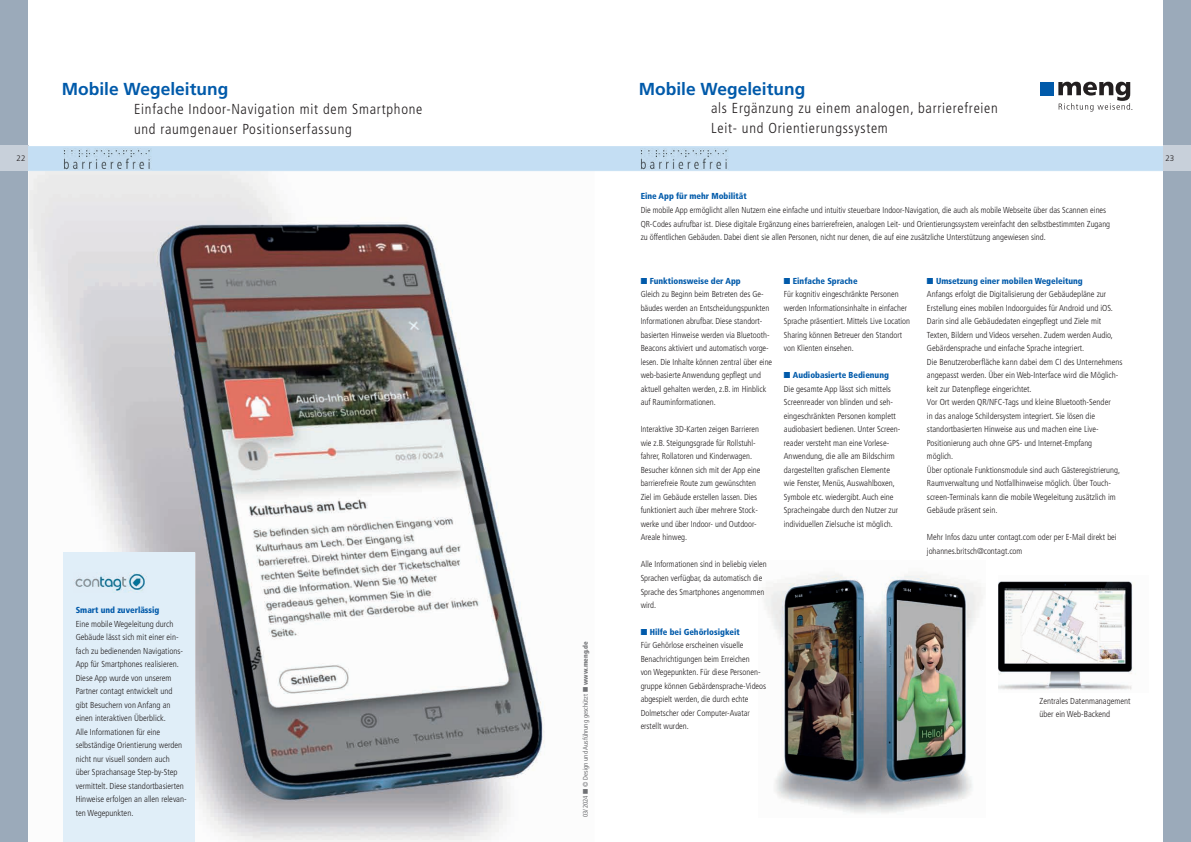
<style>
.page{position:relative;width:1191px;height:842px;background:#fff}
.page>*{position:absolute;margin:0;border:0;box-sizing:border-box;transform-origin:0 0}
.t1{font:700 17.4px "Frutiger LT Pro";color:#015aaa}
.t2{font:300 condensed 14.5px/19.3px "Frutiger LT Pro";letter-spacing:.05em;color:#231f20}
.t3{font:300 condensed 8.7px/13.5px "Frutiger LT Pro";color:#231f20}
.t4{font:300 condensed 8.6px "Frutiger LT Pro";color:#231f20;scale:1.12 1}
.t5{font:300 8px "Frutiger LT Pro";color:#231f20}
.t6{font:condensed 6.8px "Frutiger LT Pro";color:#6f7073}
.s1{font-weight:900;color:#015aaa}
.s2{font-weight:900}
.s3{color:#015aaa}
</style>
<div class="page">
<div style="left:0;top:0;width:28px;height:842px;background:#9baaba"></div>
<div style="left:1162px;top:0;width:29px;height:842px;background:#9baaba"></div>
<div style="left:1162px;top:146px;width:29px;height:25px;background:#c8d0da"></div>
<div style="left:0;top:146px;width:28px;height:25px;background:#c8d0da"></div>
<img style="left:28px;top:171px;width:517px;height:671px">
<img style="left:764px;top:574px;width:219px;height:239px">
<img style="left:998px;top:581px;width:138px;height:109px">
<div style="left:1040px;top:82px;width:13px;height:13px;background:#015aaa"></div>
<svg style="left:1058px;top:82px;width:72px;height:30px"></svg>
<div style="left:64px;top:552px;width:131px;height:290px;background:#e0eef8"></div>
<div style="left:28px;top:146px;width:1134px;height:25px;background:#c4def3"></div>
<hr style="left:28px;top:146px;width:1134px;height:1px;background:#cce3f5">
<hr style="left:28px;top:170px;width:1134px;height:1px;background:#cce3f5">
<img style="left:64px;top:149px;width:87px;height:21px">
<img style="left:640px;top:149px;width:88px;height:21px">
<img style="left:74px;top:572px;width:71px;height:21px">
<p class="t1" style="left:62px;top:79px;width:168px">Mobile Wegeleitung</p>
<p class="t2" style="left:134px;top:100px;width:290px">Einfache Indoor-Navigation mit dem Smartphone und raumgenauer Positionserfassung</p>
<p class="t1" style="left:639px;top:79px;width:168px">Mobile Wegeleitung</p>
<p class="t2" style="left:711px;top:99px;width:288px">als Ergänzung zu einem analogen, barrierefreien<br>Leit- und Orientierungssystem</p>
<p class="t4" style="left:1130px;top:102px;width:4px">.</p>
<p class="t5" style="left:17px;top:154px;width:10px">22</p>
<p class="t5" style="left:1165px;top:154px;width:10px">23</p>
<p class="t3" style="left:76px;top:603px;width:112px"><span class="s1">Smart und zuverlässig<br></span>Eine mobile Wegeleitung durch<br>Gebäude lässt sich mit einer ein&shy;fach zu bedienenden Navigations-<br>App für Smartphones realisieren.<br>Diese App wurde von unserem<br>Partner contagt entwickelt und gibt Besuchern von Anfang an einen interaktiven Überblick.<br>Alle Informationen für eine selbständige Orientierung werden nicht nur visuell sondern auch<br>über Sprachansage Step-by-Step vermittelt. Diese standortbasierten<br>Hinweise erfolgen an allen relevan&shy;ten Wegepunkten.</p>
<p class="t6" style="left:581px;top:817px;width:177px;rotate:-90deg">03/2024 ■ © Design und Ausführung geschützt ■ <span class="s2">www.meng.de</span></p>
<p class="t3" style="left:640px;top:190px;width:471px"><span class="s1">Eine App für mehr Mobilität<br></span>Die mobile App ermöglicht allen Nutzern eine einfache und intuitiv steuerbare Indoor-Navigation, die auch als mobile Webseite über das Scannen eines QR-Codes aufrufbar ist. Diese digitale Ergänzung eines barrierefreien, analogen Leit- und Orientierungssystem vereinfacht den selbstbestimmten Zugang zu öffentlichen Gebäuden. Dabei dient sie allen Personen, nicht nur denen, die auf eine zusätzliche Unterstützung angewiesen sind.</p>
<p class="t3" style="left:640px;top:274px;width:133px"><span class="s3">■</span> <span class="s1">Funktionsweise der App<br></span>Gleich zu Beginn beim Betreten des Ge&shy;bäudes werden an Entscheidungspunkten Informationen abrufbar. Diese standort&shy;basierten Hinweise werden via Bluetooth-Beacons aktiviert und automatisch vorge&shy;lesen. Die Inhalte können zentral über eine web-basierte Anwendung gepflegt und aktuell gehalten werden, z.B. im Hinblick auf Rauminformationen.</p>
<p class="t3" style="left:640px;top:423px;width:121px">Interaktive 3D-Karten zeigen Barrieren wie z.B. Steigungsgrade für Rollstuhl&shy;fahrer, Rollatoren und Kinderwagen.<br>Besucher können sich mit der App eine barrierefreie Route zum gewünschten Ziel im Gebäude erstellen lassen. Dies funktioniert auch über mehrere Stock&shy;werke und über Indoor- und Outdoor-Areale hinweg.</p>
<p class="t3" style="left:640px;top:558px;width:128px">Alle Informationen sind in beliebig vielen<br>Sprachen verfügbar, da automatisch die<br>Sprache des Smartphones angenommen wird.</p>
<p class="t3" style="left:640px;top:625px;width:127px"><span class="s3">■</span> <span class="s1">Hilfe bei Gehörlosigkeit<br></span>Für Gehörlose erscheinen visuelle Benachrichtigungen beim Erreichen<br>von Wegepunkten. Für diese Personen&shy;gruppe können Gebärdensprache-Videos abgespielt werden, die durch echte Dolmetscher oder Computer-Avatar erstellt wurden.</p>
<p class="t3" style="left:784px;top:274px;width:128px"><span class="s3">■</span> <span class="s1">Einfache Sprache<br></span>Für kognitiv eingeschränkte Personen werden Informationsinhalte in einfacher Sprache präsentiert. Mittels Live Location Sharing können Betreuer den Standort von Klienten einsehen.</p>
<p class="t3" style="left:784px;top:369px;width:118px"><span class="s3">■</span> <span class="s1">Audiobasierte Bedienung </span>Die gesamte App lässt sich mittels Screenreader von blinden und seh&shy;eingeschränkten Personen komplett audiobasiert bedienen. Unter Screen&shy;reader versteht man eine Vorlese-Anwendung, die alle am Bildschirm dargestellten grafischen Elemente wie Fenster, Menüs, Auswahlboxen, Symbole etc. wiedergibt. Auch eine Spracheingabe durch den Nutzer zur individuellen Zielsuche ist möglich.</p>
<p class="t3" style="left:927px;top:274px;width:197px"><span class="s3">■</span> <span class="s1">Umsetzung einer mobilen Wegeleitung<br></span>Anfangs erfolgt die Digitalisierung der Gebäudepläne zur Erstellung eines mobilen Indoorguides für Android und iOS.<br>Darin sind alle Gebäudedaten eingepflegt und Ziele mit Texten, Bildern und Videos versehen. Zudem werden Audio, Gebärdensprache und einfache Sprache integriert.<br>Die Benutzeroberfläche kann dabei dem CI des Unternehmens angepasst werden. Über ein Web-Interface wird die Möglich&shy;keit zur Datenpflege eingerichtet.<br>Vor Ort werden QR/NFC-Tags und kleine Bluetooth-Sender<br>in das analoge Schildersystem integriert. Sie lösen die standortbasierten Hinweise aus und machen eine Live-Positionierung auch ohne GPS- und Internet-Empfang<br>möglich.<br>Über optionale Funktionsmodule sind auch Gästeregistrierung, Raumverwaltung und Notfallhinweise möglich. Über Touch&shy;screen-Terminals kann die mobile Wegeleitung zusätzlich im Gebäude präsent sein.</p>
<p class="t3" style="left:927px;top:531px;width:191px">Mehr Infos dazu unter contagt.com oder per E-Mail direkt bei johannes.britsch@contagt.com</p>
<p class="t3" style="left:1039px;top:694px;width:92px">Zentrales Datenmanagement über ein Web-Backend</p>
</div>
